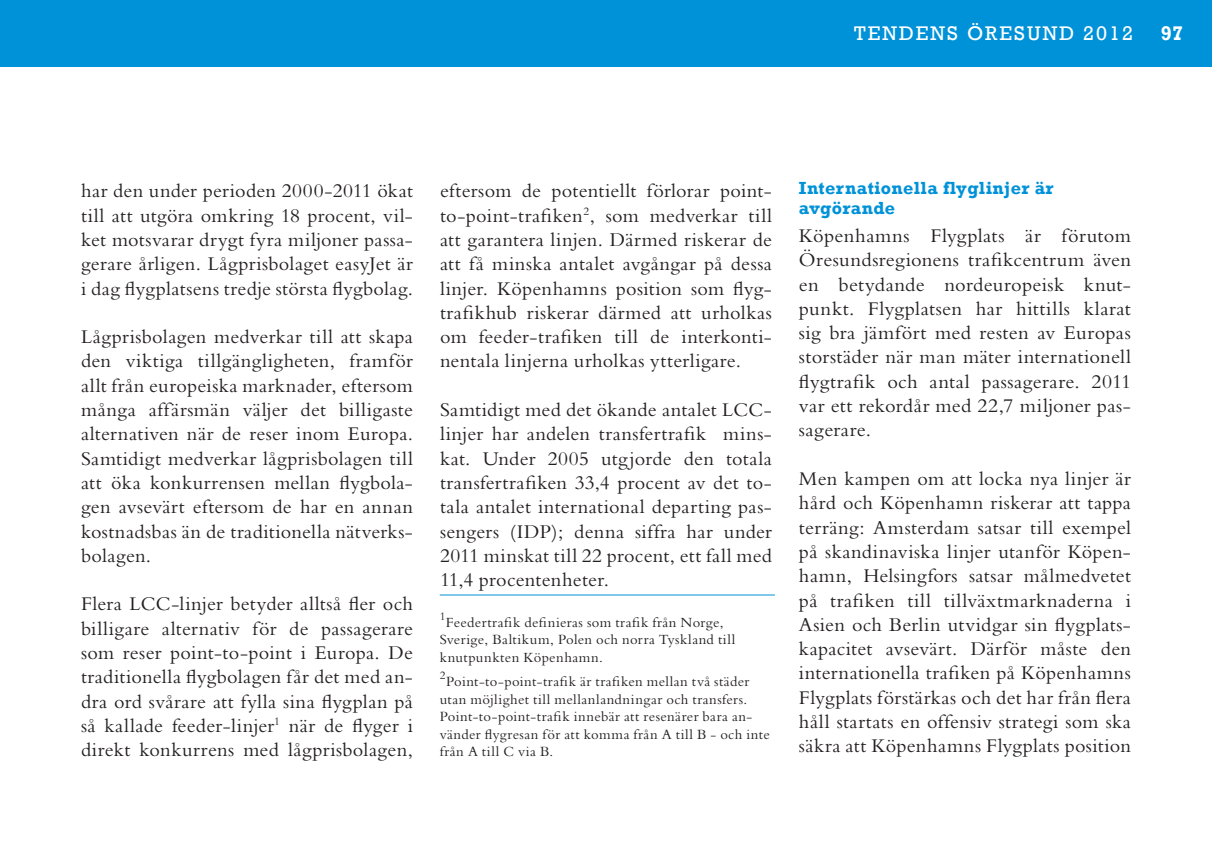
<style>
.page{position:relative;width:1212px;height:842px;background:#fff}
.page>*{position:absolute;margin:0;border:0;box-sizing:border-box;transform-origin:0 0}
.bread{font:20.25px/24.3px "Bembo";letter-spacing:.015em;color:#231f20;text-align:justify}
.t1{font:20.25px "Rockwell";letter-spacing:.1em;color:#fff}
.t2{font:700 20.25px "Rockwell";color:#fff}
.head_lille{font:700 18px/20.2px "Rockwell";letter-spacing:.02em;color:#0092d8}
.ffonote{font:14.62px/17.6px "Bembo";letter-spacing:.035em;color:#231f20}
.ffonote-2{font:11.7px "Bembo";color:#231f20}
</style>
<div class="page">
<div style="left:0;top:0;width:1212px;height:67px;background:#0092d8"></div>
<hr style="left:440px;top:595px;width:335px;height:1px;background:#0092d8">
<p class="t1" style="left:854px;top:22px;width:280px">TENDENS ÖRESUND 2012</p>
<p class="t2" style="left:1161px;top:21px;width:24px">97</p>
<p class="bread" style="left:81px;top:178px;width:333px">har den under perioden 2000-2011 ökat till att utgöra omkring 18 procent, vil&shy;ket motsvarar drygt fyra miljoner passa&shy;gerare årligen. Lågprisbolaget easyJet är i dag flygplatsens tredje största flygbolag.</p>
<p class="bread" style="left:81px;top:324px;width:333px">Lågprisbolagen medverkar till att skapa den viktiga tillgängligheten, framför allt från europeiska marknader, eftersom många affärsmän väljer det billigaste alternativen när de reser inom Europa.<br>Samtidigt medverkar lågprisbolagen till att öka konkurrensen mellan flygbola&shy;gen avsevärt eftersom de har en annan kostnadsbas än de traditionella nätverks&shy;bolagen.</p>
<p class="bread" style="left:81px;top:592px;width:333px">Flera LCC-linjer betyder alltså fler och billigare alternativ för de passagerare som reser point-to-point i Europa. De traditionella flygbolagen får det med an&shy;dra ord svårare att fylla sina flygplan på så kallade feeder-linjer<sup>1</sup> när de flyger i direkt konkurrens med lågprisbolagen,</p>
<p class="bread" style="left:440px;top:178px;width:333px">eftersom de potentiellt förlorar point&shy;to-point-trafiken<sup>2</sup>, som medverkar till att garantera linjen. Därmed riskerar de att få minska antalet avgångar på dessa linjer. Köpenhamns position som flyg&shy;trafikhub riskerar därmed att urholkas om feeder-trafiken till de interkonti&shy;nentala linjerna urholkas ytterligare.</p>
<p class="bread" style="left:440px;top:397px;width:333px">Samtidigt med det ökande antalet LCC&shy;linjer har andelen transfertrafik mins&shy;kat. Under 2005 utgjorde den totala transfertrafiken 33,4 procent av det to&shy;tala antalet international departing pas&shy;sengers (IDP); denna siffra har under 2011 minskat till 22 procent, ett fall med 11,4 procentenheter.</p>
<p class="ffonote-2" style="left:440px;top:610px;width:7px">1</p>
<p class="ffonote" style="left:440px;top:613px;width:297px;text-indent:6px">Feedertrafik definieras som trafik från Norge,<br>Sverige, Baltikum, Polen och norra Tyskland till knutpunkten Köpenhamn.</p>
<p class="ffonote-2" style="left:440px;top:669px;width:7px">2</p>
<p class="ffonote" style="left:440px;top:672px;width:331px;text-indent:6px">Point-to-point-trafik är trafiken mellan två städer utan möjlighet till mellanlandningar och transfers.<br>Point-to-point-trafik innebär att resenärer bara an&shy;vänder flygresan för att komma från A till B - och inte från A till C via B.</p>
<p class="head_lille" style="left:799px;top:178px;width:256px">Internationella flyglinjer är avgörande</p>
<p class="bread" style="left:799px;top:223px;width:334px">Köpenhamns Flygplats är förutom Öresundsregionens trafikcentrum även en betydande nordeuropeisk knut&shy;punkt. Flygplatsen har hittills klarat sig bra jämfört med resten av Europas storstäder när man mäter internationell flygtrafik och antal passagerare. 2011 var ett rekordår med 22,7 miljoner pas&shy;sagerare.</p>
<p class="bread" style="left:799px;top:466px;width:333px">Men kampen om att locka nya linjer är hård och Köpenhamn riskerar att tappa terräng: Amsterdam satsar till exempel på skandinaviska linjer utanför Köpen&shy;hamn, Helsingfors satsar målmedvetet på trafiken till tillväxtmarknaderna i Asien och Berlin utvidgar sin flygplats&shy;kapacitet avsevärt. Därför måste den internationella trafiken på Köpenhamns Flygplats förstärkas och det har från flera håll startats en offensiv strategi som ska säkra att Köpenhamns Flygplats position</p>
</div>
